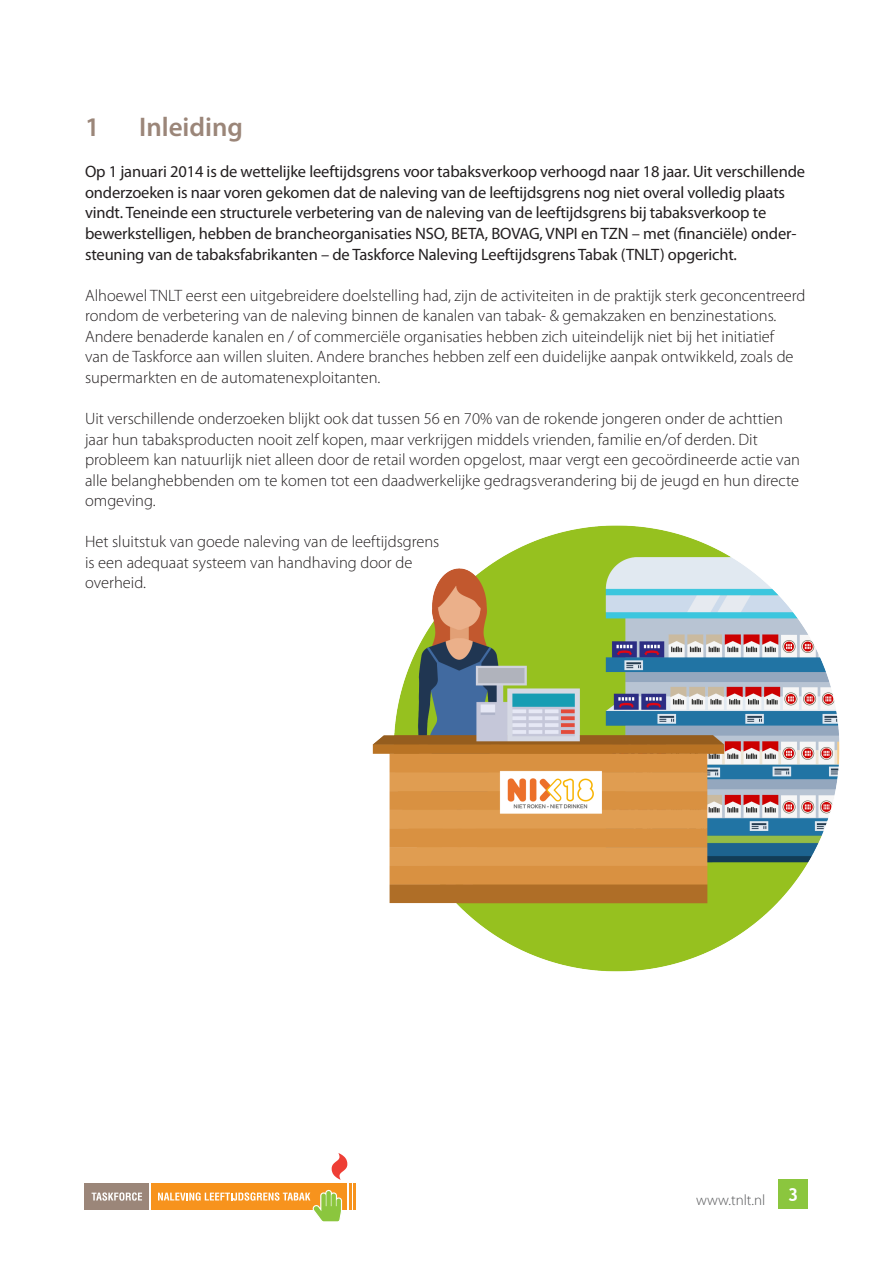
<style>
.page{position:relative;width:893px;height:1263px;background:#fff}
.page>*{position:absolute;margin:0;border:0;box-sizing:border-box;transform-origin:0 0}
.t1{font:600 27px "Myriad Pro";color:#9b8679}
.Platte_tekst{font:300 16.5px/20.5px "Myriad Pro";color:#231f20}
.Intro{font:16.5px/20.5px "Myriad Pro";letter-spacing:-.01em;color:#231f20}
.t2{font:300 15px "Myriad Pro";color:#57585a}
</style>
<div class="page">
<div style="left:778px;top:1179px;width:30px;height:30px;background:#8bc63e"></div>
<div style="left:85px;top:1183px;width:64px;height:26px;background:#9b8679"></div>
<div style="left:151px;top:1183px;width:195px;height:26px;background:#f7931d"></div>
<svg style="left:92px;top:1192px;width:50px;height:9px"></svg>
<svg style="left:332px;top:1153px;width:15px;height:27px"></svg>
<svg style="left:158px;top:1190px;width:184px;height:32px"></svg>
<hr style="left:349px;top:1183px;width:2px;height:26px;background:#f7931d">
<hr style="left:353px;top:1183px;width:3px;height:26px;background:#f7931d">
<img style="left:372px;top:525px;width:468px;height:447px">
<h1 class="t1" style="left:85px;top:112px;width:16px">1</h1>
<h1 class="t1" style="left:139px;top:112px;width:106px">Inleiding</h1>
<p class="Intro" style="left:85px;top:162px;width:721px">Op 1 januari 2014 is de wettelijke leeftijdsgrens voor tabaksverkoop verhoogd naar 18 jaar. Uit verschillende onderzoeken is naar voren gekomen dat de naleving van de leeftijdsgrens nog niet overal volledig plaats vindt. Teneinde een structurele verbetering van de naleving van de leeftijdsgrens bij tabaksverkoop te bewerkstelligen, hebben de brancheorganisaties NSO, BETA, BOVAG, VNPI en TZN – met (financiële) onder&shy;steuning van de tabaksfabrikanten – de Taskforce Naleving Leeftijdsgrens Tabak (TNLT) opgericht.</p>
<p class="Platte_tekst" style="left:85px;top:285px;width:722px">Alhoewel TNLT eerst een uitgebreidere doelstelling had, zijn de activiteiten in de praktijk sterk geconcentreerd rondom de verbetering van de naleving binnen de kanalen van tabak- &amp; gemakzaken en benzinestations.<br>Andere benaderde kanalen en / of commerciële organisaties hebben zich uiteindelijk niet bij het initiatief<br>van de Taskforce aan willen sluiten. Andere branches hebben zelf een duidelijke aanpak ontwikkeld, zoals de supermarkten en de automatenexploitanten.</p>
<p class="Platte_tekst" style="left:85px;top:408px;width:716px">Uit verschillende onderzoeken blijkt ook dat tussen 56 en 70% van de rokende jongeren onder de achttien jaar hun tabaksproducten nooit zelf kopen, maar verkrijgen middels vrienden, familie en/of derden. Dit probleem kan natuurlijk niet alleen door de retail worden opgelost, maar vergt een gecoördineerde actie van alle belanghebbenden om te komen tot een daadwerkelijke gedragsverandering bij de jeugd en hun directe omgeving.</p>
<p class="Platte_tekst" style="left:85px;top:532px;width:356px">Het sluitstuk van goede naleving van de leeftijdsgrens is een adequaat systeem van handhaving door de overheid.</p>
<p class="t2" style="left:696px;top:1192px;width:104px">www.tnlt.nl <sup>3</sup></p>
</div>
